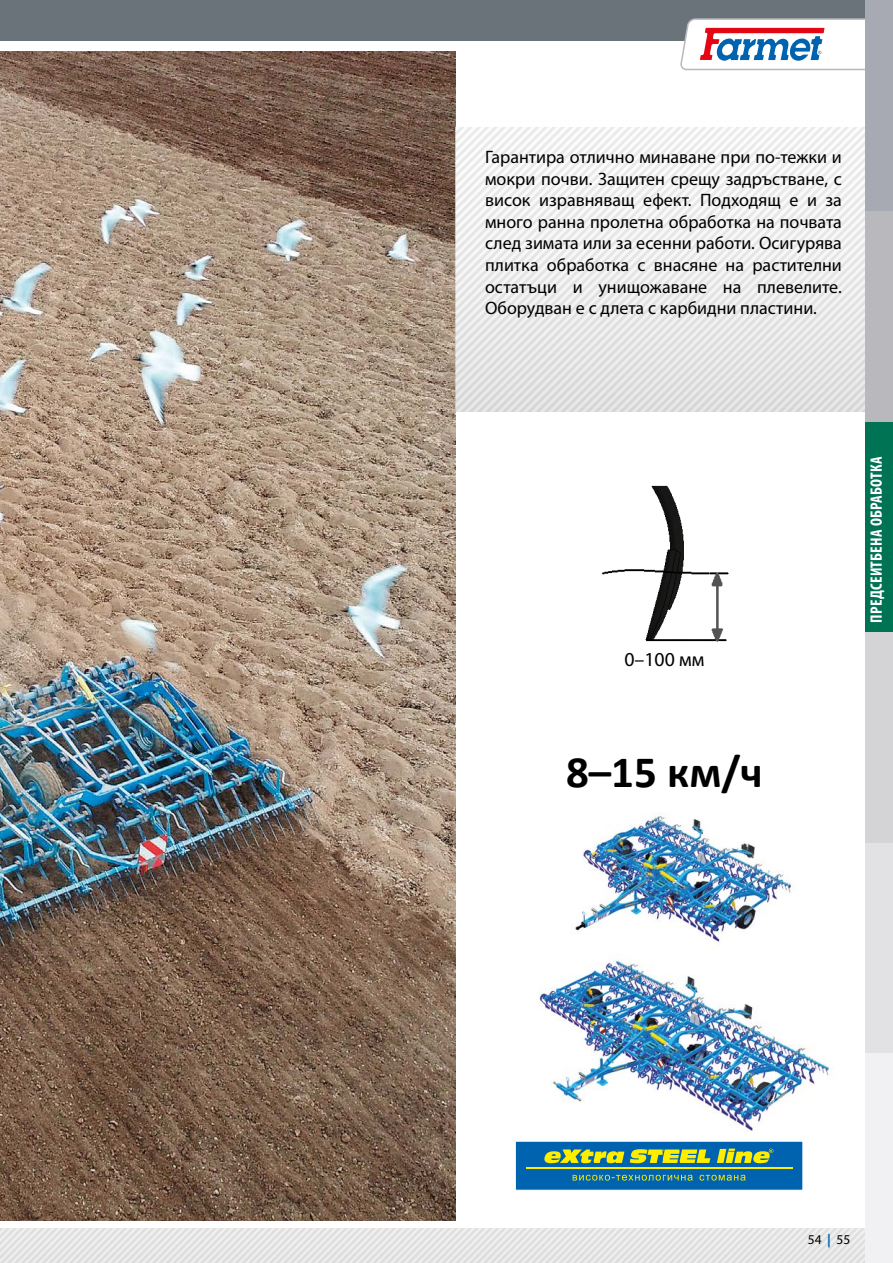
<style>
.page{position:relative;width:893px;height:1263px;background:#fff}
.page>*{position:absolute;margin:0;border:0;box-sizing:border-box;transform-origin:0 0}
.t1{font:700 45px "Calibri";color:#000}
.t2{font:19.8px "Myriad Pro";color:#000}
.t3{font:18px/21.6px "Myriad Pro";color:#000;text-align:justify}
.t4{font:700 condensed 16.5px "Myriad Pro";letter-spacing:.02em;color:#fff}
.t5{font:13.5px "Myriad Pro";color:#000}
.s1{font-weight:700;color:#0063af}
</style>
<div class="page">
<img style="left:0;top:51px;width:455px;height:1169px">
<div style="left:455px;top:128px;width:438px;height:284px;background:linear-gradient(to bottom,#f6f6f6,#e1e1e2)"></div>
<div style="left:0;top:0;width:893px;height:40px;background:#6a727a"></div>
<img style="left:0;top:1229px;width:865px;height:34px">
<svg style="left:681px;top:18px;width:184px;height:52px"></svg>
<img style="left:601px;top:485px;width:128px;height:157px">
<img style="left:575px;top:813px;width:216px;height:133px">
<img style="left:539px;top:960px;width:296px;height:173px">
<div style="left:865px;top:0;width:28px;height:211px;background:#a7aab2"></div>
<div style="left:865px;top:211px;width:28px;height:211px;background:#b8b8bd"></div>
<div style="left:865px;top:422px;width:28px;height:210px;background:#007354"></div>
<div style="left:865px;top:632px;width:28px;height:211px;background:#d4d3d6"></div>
<div style="left:865px;top:843px;width:28px;height:210px;background:#e2e1e4"></div>
<div style="left:865px;top:1053px;width:28px;height:210px;background:#f1f0f2"></div>
<div style="left:515px;top:1141px;width:288px;height:50px;background:#0063af;border:1px solid #fff"></div>
<svg style="left:544px;top:1148px;width:229px;height:15px"></svg>
<hr style="left:526px;top:1167px;width:266px;height:2px;background:#ffed00">
<svg style="left:573px;top:1175px;width:173px;height:5px"></svg>
<p class="t3" style="left:485px;top:146px;width:358px">Гарантира отлично минаване при по-тежки и мокри почви. Защитен срещу задръстване, с висок изравняващ ефект. Подходящ е и за много ранна пролетна обработка на почвата след зимата или за есенни работи. Осигурява плитка обработка с внасяне на растителни остатъци и унищожаване на плевелите.<br>Оборудван е с длета с карбидни пластини.</p>
<p class="t2" style="left:624px;top:647px;width:82px">0–100 мм</p>
<h1 class="t1" style="left:566px;top:744px;width:198px">8–15 км/ч</h1>
<p class="t4" style="left:866px;top:623px;width:168px;rotate:-90deg">ПРЕДСЕИТБЕНА ОБРАБОТКА</p>
<p class="t5" style="left:808px;top:1231px;width:44px">1254 <span class="s1">|</span> 1355</p>
</div>
